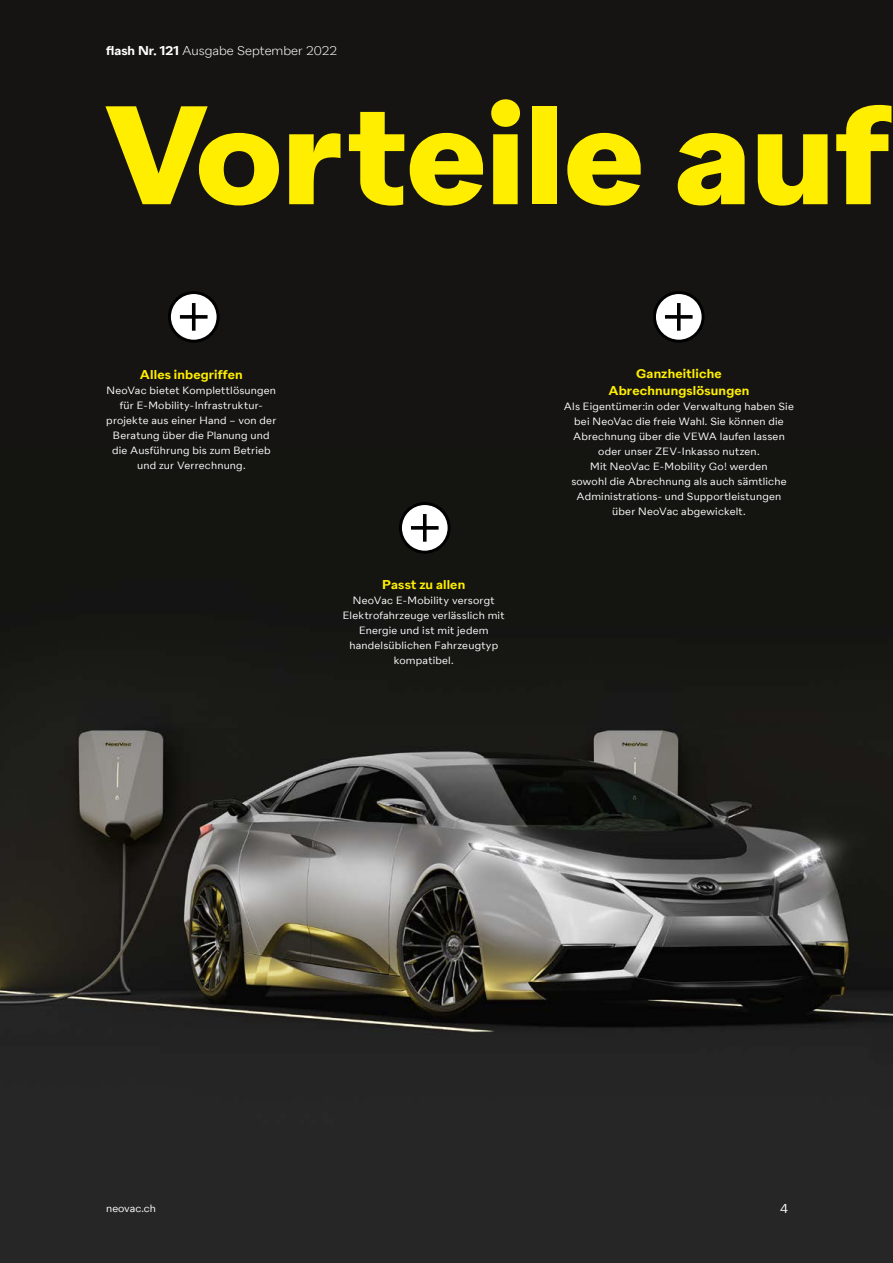
<style>
.page{position:relative;width:893px;height:1263px;background:#151412}
.page>*{position:absolute;margin:0;border:0;box-sizing:border-box;transform-origin:0 0}
.t1{font:700 139.8px "Neo Vac Sans";letter-spacing:-.005em;color:#fe0}
.t2{font:600 12.75px/17.2px "Neo Vac Sans";letter-spacing:.01em;color:#fe0;text-align:center}
.t3{font:300 12.75px "Neo Vac Sans";color:#fff}
.t4{font:12.75px "Neo Vac Sans";color:#fff}
.t5{font:10.5px/15px "Neo Vac Sans";letter-spacing:.015em;color:#fff;text-align:center}
.s1{font-weight:600}
</style>
<div class="page">
<img style="left:0;top:506px;width:893px;height:757px">
<div style="left:400px;top:503px;width:49px;height:49px;background:#fff;border-radius:50%"></div>
<div style="left:399px;top:502px;width:52px;height:52px;border:3px solid #000;border-radius:50%"></div>
<svg style="left:423px;top:514px;width:4px;height:28px"></svg>
<svg style="left:411px;top:526px;width:28px;height:4px"></svg>
<div style="left:654px;top:293px;width:49px;height:48px;background:#fff;border-radius:50%"></div>
<div style="left:653px;top:291px;width:52px;height:52px;border:3px solid #000;border-radius:50%"></div>
<svg style="left:677px;top:303px;width:4px;height:28px"></svg>
<svg style="left:665px;top:315px;width:28px;height:4px"></svg>
<div style="left:169px;top:293px;width:49px;height:48px;background:#fff;border-radius:50%"></div>
<div style="left:168px;top:291px;width:52px;height:52px;border:3px solid #000;border-radius:50%"></div>
<svg style="left:192px;top:303px;width:4px;height:28px"></svg>
<svg style="left:180px;top:315px;width:28px;height:4px"></svg>
<p class="t3" style="left:106px;top:43px;width:233px"><span class="s1">flash Nr. 121</span> Ausgabe September 2022</p>
<h1 class="t1" style="left:104px;top:71px;width:786px">Vorteile auf</h1>
<p class="t2" style="left:140px;top:367px;width:104px">Alles inbegriffen</p>
<p class="t5" style="left:106px;top:383px;width:172px">NeoVac bietet Komplettlösungen für E-Mobility-Infrastruktur&shy;projekte aus einer Hand – von der<br>Beratung über die Planung und die Ausführung bis zum Betrieb und zur Verrechnung.</p>
<p class="t2" style="left:382px;top:576px;width:85px">Passt zu allen</p>
<p class="t5" style="left:343px;top:593px;width:163px">NeoVac E-Mobility versorgt<br>Elektrofahrzeuge verlässlich mit<br>Energie und ist mit jedem handelsüblichen Fahrzeugtyp kompatibel.</p>
<p class="t2" style="left:608px;top:365px;width:143px">Ganzheitliche<br>Abrechnungslösungen</p>
<p class="t5" style="left:564px;top:399px;width:231px">Als Eigentümer:in oder Verwaltung haben Sie bei NeoVac die freie Wahl. Sie können die Abrechnung über die VEWA laufen lassen oder unser ZEV-Inkasso nutzen.<br>Mit NeoVac E-Mobility Go! werden<br>sowohl die Abrechnung als auch sämtliche Administrations- und Supportleistungen über NeoVac abgewickelt.</p>
<p class="t5" style="left:106px;top:1200px;width:51px">neovac.ch</p>
<p class="t4" style="left:780px;top:1201px;width:9px">4</p>
</div>
